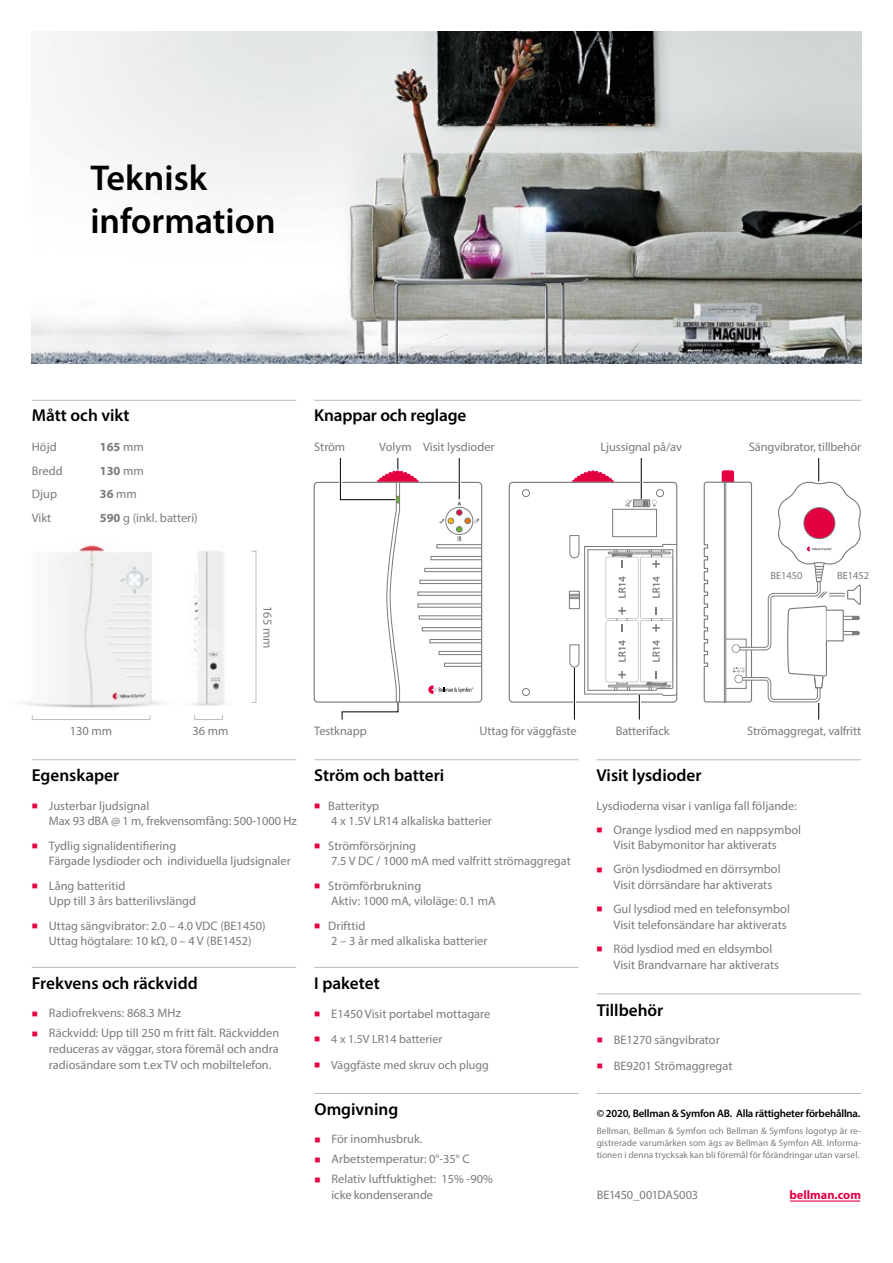
<style>
.page{position:relative;width:893px;height:1263px;background:#fff}
.page>*{position:absolute;margin:0;border:0;box-sizing:border-box;transform-origin:0 0}
.t1{font:600 36px/43.2px "Myriad Pro";color:#000}
.t2{font:600 17.25px "Myriad Pro";color:#000}
.t3{font:12.3px/15.8px "Myriad Pro";color:#7c7b7b}
.t4{font:700 12.3px "Myriad Pro";color:#7c7b7b}
.t5{font:700 12.3px "Myriad Pro";color:#e40040}
.t6{font:12px "Myriad Pro";color:#7c7b7b}
.t7{font:600 10.8px "Myriad Pro";letter-spacing:-.02em;color:#000}
.t8{font:10.5px "Myriad Pro";letter-spacing:-.01em;color:#7c7b7b}
.t9{font:9.3px/12.3px "Myriad Pro";letter-spacing:.005em;color:#7c7b7b;text-align:justify}
.s1{font-weight:400}
.s2{font-weight:700}
.s3{color:#e40040}
</style>
<div class="page">
<img style="left:24px;top:545px;width:233px;height:175px">
<div style="left:32px;top:715px;width:118px;height:5px;border:1px solid #bcbcbc"></div>
<hr style="left:314px;top:759px;width:265px;height:1px;background:#bcbcbc">
<hr style="left:32px;top:759px;width:264px;height:1px;background:#bcbcbc">
<hr style="left:32px;top:400px;width:264px;height:1px;background:#bcbcbc">
<hr style="left:314px;top:400px;width:547px;height:1px;background:#bcbcbc">
<img style="left:32px;top:32px;width:829px;height:332px">
<div style="left:314px;top:482px;width:168px;height:221px;border:1px solid #7c7b7b;border-radius:4px"></div>
<div style="left:436px;top:544px;width:46px;height:4px;border:1px solid #7c7b7b"></div>
<div style="left:431px;top:556px;width:51px;height:4px;border:1px solid #7c7b7b"></div>
<div style="left:424px;top:568px;width:58px;height:4px;border:1px solid #7c7b7b"></div>
<div style="left:420px;top:580px;width:62px;height:4px;border:1px solid #7c7b7b"></div>
<div style="left:418px;top:592px;width:64px;height:4px;border:1px solid #7c7b7b"></div>
<div style="left:418px;top:603px;width:64px;height:5px;border:1px solid #7c7b7b"></div>
<div style="left:419px;top:615px;width:63px;height:4px;border:1px solid #7c7b7b"></div>
<div style="left:422px;top:627px;width:60px;height:4px;border:1px solid #7c7b7b"></div>
<div style="left:430px;top:639px;width:52px;height:4px;border:1px solid #7c7b7b"></div>
<div style="left:439px;top:651px;width:43px;height:4px;border:1px solid #7c7b7b"></div>
<div style="left:444px;top:663px;width:38px;height:4px;border:1px solid #7c7b7b"></div>
<svg style="left:428px;top:685px;width:45px;height:9px"></svg>
<svg style="left:439px;top:501px;width:40px;height:40px"></svg>
<svg style="left:572px;top:470px;width:42px;height:12px"></svg>
<div style="left:509px;top:482px;width:168px;height:221px;border:1px solid #7c7b7b;border-radius:4px"></div>
<div style="left:633px;top:500px;width:17px;height:7px;background:#bcbcbc"></div>
<div style="left:633px;top:500px;width:17px;height:7px;border:1px solid #7c7b7b"></div>
<svg style="left:643px;top:500px;width:14px;height:7px"></svg>
<svg style="left:625px;top:500px;width:7px;height:7px"></svg>
<div style="left:612px;top:509px;width:45px;height:28px;border:1px solid #7c7b7b"></div>
<div style="left:656px;top:489px;width:8px;height:8px;border:1px solid #7c7b7b;border-radius:50%"></div>
<div style="left:522px;top:489px;width:8px;height:8px;border:1px solid #7c7b7b;border-radius:50%"></div>
<div style="left:522px;top:688px;width:8px;height:8px;border:1px solid #7c7b7b;border-radius:50%"></div>
<div style="left:194px;top:715px;width:29px;height:5px;border:1px solid #bcbcbc"></div>
<hr style="left:314px;top:1093px;width:265px;height:1px;background:#b5b9bc">
<hr style="left:597px;top:1093px;width:264px;height:1px;background:#b5b9bc">
<hr style="left:597px;top:993px;width:264px;height:1px;background:#b5b9bc">
<hr style="left:597px;top:759px;width:264px;height:1px;background:#b5b9bc">
<div style="left:251px;top:551px;width:5px;height:152px;border:1px solid #bcbcbc"></div>
<hr style="left:32px;top:967px;width:264px;height:1px;background:#b5b9bc">
<hr style="left:314px;top:967px;width:265px;height:1px;background:#b5b9bc">
<svg style="left:703px;top:458px;width:158px;height:261px"></svg>
<svg style="left:339px;top:458px;width:80px;height:262px"></svg>
<hr style="left:459px;top:458px;width:1px;height:41px;background:#000">
<hr style="left:641px;top:458px;width:1px;height:41px;background:#000">
<svg style="left:569px;top:535px;width:108px;height:184px"></svg>
<hr style="left:790px;top:1200px;width:70px;height:1px;background:#e40040">
<h1 class="t1" style="left:90px;top:155px;width:187px">Teknisk information</h1>
<h2 class="t2" style="left:32px;top:404px;width:99px">Mått och vikt</h2>
<p class="t3" style="left:32px;top:439px;width:26px">Höjd</p>
<p class="t4" style="left:100px;top:439px;width:45px">165 <span class="s1">mm</span></p>
<p class="t3" style="left:32px;top:462px;width:32px">Bredd</p>
<p class="t4" style="left:100px;top:462px;width:45px">130 <span class="s1">mm</span></p>
<p class="t3" style="left:32px;top:486px;width:27px">Djup</p>
<p class="t4" style="left:100px;top:486px;width:39px">36 <span class="s1">mm</span></p>
<p class="t3" style="left:32px;top:510px;width:21px">Vikt</p>
<p class="t3" style="left:100px;top:510px;width:99px"><span class="s2">590</span> g (inkl. batteri)</p>
<h2 class="t2" style="left:314px;top:404px;width:153px">Knappar och reglage</h2>
<p class="t3" style="left:423px;top:439px;width:73px">Visit lysdioder</p>
<p class="t3" style="left:314px;top:439px;width:32px">Ström</p>
<p class="t3" style="left:379px;top:439px;width:34px">Volym</p>
<p class="t3" style="left:276px;top:606px;width:44px;rotate:90deg">165 mm</p>
<p class="t3" style="left:600px;top:439px;width:83px">Ljussignal på/av</p>
<p class="t3" style="left:749px;top:439px;width:114px">Sängvibrator, tillbehör</p>
<p class="t8" style="left:770px;top:569px;width:33px">BE1450</p>
<p class="t8" style="left:837px;top:569px;width:33px">BE1452</p>
<p class="t3" style="left:70px;top:723px;width:44px">130 mm</p>
<h2 class="t2" style="left:32px;top:764px;width:89px">Egenskaper</h2>
<p class="t3" style="left:49px;top:797px;width:249px;text-indent:-17px"><span class="s3">■</span> Justerbar ljudsignal<br>Max 93 dBA @ 1 m, frekvensomfång: 500-1000 Hz</p>
<p class="t3" style="left:49px;top:837px;width:243px;text-indent:-17px"><span class="s3">■</span> Tydlig signalidentifiering<br>Färgade lysdioder och individuella ljudsignaler</p>
<p class="t3" style="left:49px;top:877px;width:149px;text-indent:-17px"><span class="s3">■</span> Lång batteritid<br>Upp till 3 års batterilivslängd</p>
<p class="t3" style="left:32px;top:917px;width:235px;text-align:center"><span class="s3">■</span> Uttag sängvibrator: 2.0 – 4.0 VDC (BE1450)<br>Uttag högtalare: 10 kΩ, 0 – 4 V (BE1452)</p>
<p class="t3" style="left:192px;top:723px;width:37px">36 mm</p>
<h2 class="t2" style="left:32px;top:972px;width:167px">Frekvens och räckvidd</h2>
<p class="t3" style="left:32px;top:1005px;width:151px"><span class="s3">■</span> Radiofrekvens: 868.3 MHz</p>
<p class="t3" style="left:49px;top:1025px;width:232px;text-align:justify;text-indent:-17px"><span class="s3">■</span> Räckvidd: Upp till 250 m fritt fält. Räckvidden reduceras av väggar, stora föremål och andra radiosändare som t.ex TV och mobiltelefon.</p>
<p class="t3" style="left:314px;top:723px;width:54px">Testknapp</p>
<p class="t3" style="left:480px;top:723px;width:98px">Uttag för väggfäste</p>
<h2 class="t2" style="left:314px;top:764px;width:131px">Ström och batteri</h2>
<p class="t3" style="left:331px;top:797px;width:162px;text-indent:-17px"><span class="s3">■</span> Batterityp<br>4 x 1.5V LR14 alkaliska batterier</p>
<p class="t3" style="left:331px;top:837px;width:241px;text-indent:-17px"><span class="s3">■</span> Strömförsörjning<br>7.5 V DC / 1000 mA med valfritt strömaggregat</p>
<p class="t3" style="left:331px;top:877px;width:166px;text-indent:-17px"><span class="s3">■</span> Strömförbrukning<br>Aktiv: 1000 mA, viloläge: 0.1 mA</p>
<p class="t3" style="left:331px;top:917px;width:158px;text-indent:-17px"><span class="s3">■</span> Drifttid<br>2 – 3 år med alkaliska batterier</p>
<h2 class="t2" style="left:314px;top:972px;width:67px">I paketet</h2>
<p class="t3" style="left:314px;top:1005px;width:178px"><span class="s3">■</span> E1450 Visit portabel mottagare</p>
<p class="t6" style="left:314px;top:1032px;width:129px"><span class="s3">■</span> 4 x 1.5V LR14 batterier</p>
<p class="t6" style="left:314px;top:1057px;width:176px"><span class="s3">■</span> Väggfäste med skruv och plugg</p>
<h2 class="t2" style="left:314px;top:1098px;width:85px">Omgivning</h2>
<p class="t3" style="left:314px;top:1131px;width:110px"><span class="s3">■</span> För inomhusbruk.</p>
<p class="t3" style="left:314px;top:1151px;width:157px"><span class="s3">■</span> Arbetstemperatur: 0°-35° C</p>
<p class="t3" style="left:331px;top:1171px;width:163px;text-indent:-17px"><span class="s3">■</span> Relativ luftfuktighet: 15% -90% icke kondenserande</p>
<p class="t3" style="left:616px;top:723px;width:55px">Batterifack</p>
<p class="t3" style="left:747px;top:723px;width:115px">Strömaggregat, valfritt</p>
<h2 class="t2" style="left:597px;top:764px;width:106px">Visit lysdioder</h2>
<p class="t3" style="left:597px;top:797px;width:202px">Lysdioderna visar i vanliga fall följande:</p>
<p class="t3" style="left:597px;top:821px;width:206px;text-align:center"><span class="s3">■</span> Orange lysdiod med en nappsymbol<br>Visit Babymonitor har aktiverats</p>
<p class="t3" style="left:614px;top:861px;width:168px;text-indent:-17px"><span class="s3">■</span> Grön lysdiodmed en dörrsymbol<br>Visit dörrsändare har aktiverats</p>
<p class="t3" style="left:597px;top:901px;width:195px;text-align:right"><span class="s3">■</span> Gul lysdiod med en telefonsymbol<br>Visit telefonsändare har aktiverats</p>
<p class="t3" style="left:614px;top:941px;width:167px;text-indent:-17px"><span class="s3">■</span> Röd lysdiod med en eldsymbol<br>Visit Brandvarnare har aktiverats</p>
<h2 class="t2" style="left:597px;top:999px;width:68px">Tillbehör</h2>
<p class="t3" style="left:597px;top:1032px;width:125px"><span class="s3">■</span> BE1270 sängvibrator</p>
<p class="t3" style="left:597px;top:1057px;width:137px"><span class="s3">■</span> BE9201 Strömaggregat</p>
<p class="t7" style="left:597px;top:1106px;width:265px">© 2020, Bellman &amp; Symfon AB. Alla rättigheter förbehållna.</p>
<p class="t9" style="left:597px;top:1124px;width:266px">Bellman, Bellman &amp; Symfon och Bellman &amp; Symfons logotyp är re&shy;gistrerade varumärken som ägs av Bellman &amp; Symfon AB. Informa&shy;tionen i denna trycksak kan bli föremål för förändringar utan varsel.</p>
<p class="t3" style="left:597px;top:1187px;width:103px">BE1450_001DAS003</p>
<p class="t5" style="left:789px;top:1187px;width:73px">bellman.com</p>
</div>
